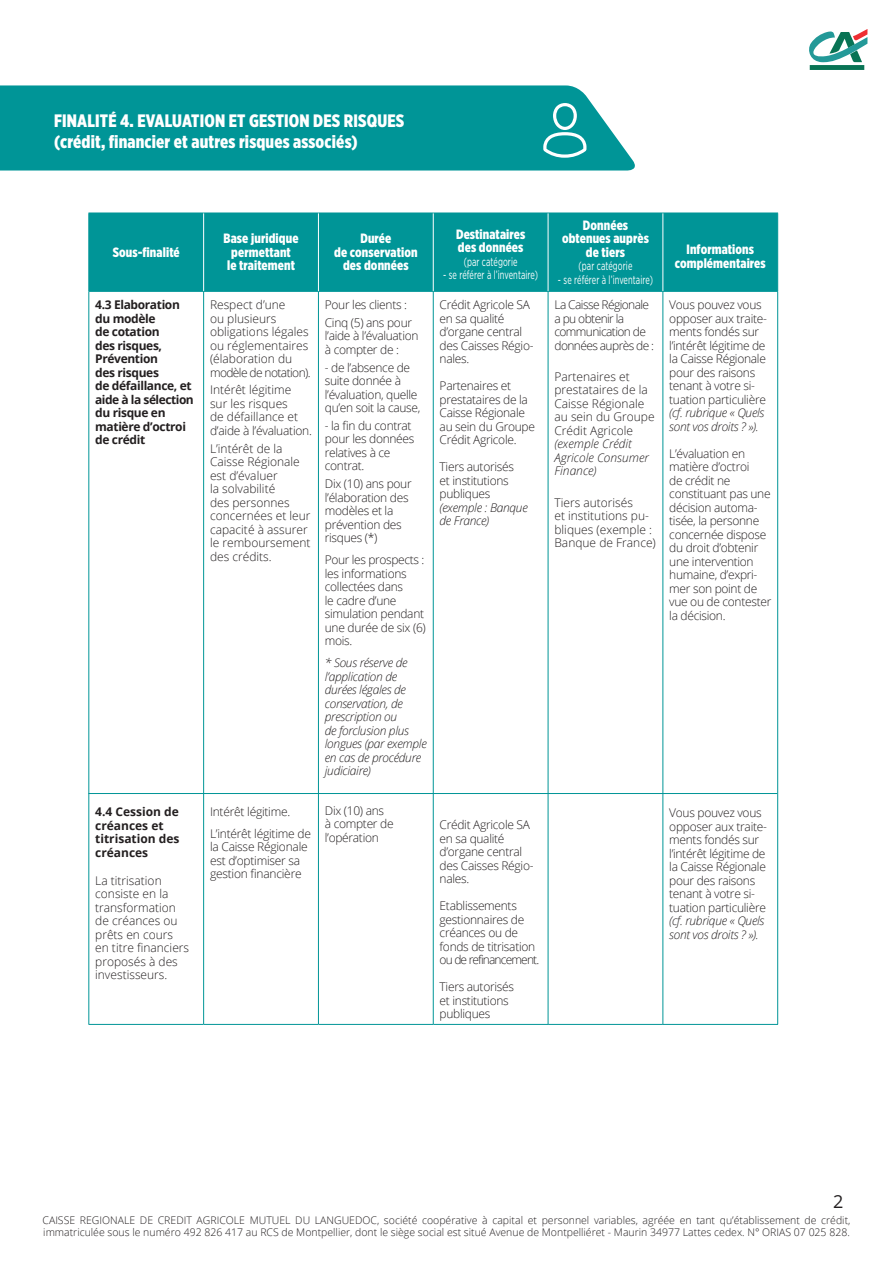
<style>
.page{position:relative;width:893px;height:1263px;background:#fff}
.page>*{position:absolute;margin:0;border:0;box-sizing:border-box;transform-origin:0 0}
.t1{font:900 18px/21.6px "Gotham X Narrow";letter-spacing:.01em;color:#fff}
.t2{font:18px "Open Sans";color:#231f20}
.t3{font:900 13.5px/13.5px "Gotham X Narrow";letter-spacing:.01em;color:#fff;text-align:center}
.t4{font:300 12px/13.5px "Open Sans";letter-spacing:-.025em;color:#231f20}
.t5{font:300 12px/13.5px "Open Sans";color:#231f20}
.t6{font:italic 300 12px/13.5px "Open Sans";letter-spacing:-.025em;color:#231f20}
.t7{font:700 12px/13.5px "Open Sans";letter-spacing:-.03em;color:#231f20}
.t8{font:12px "Gotham Narrow";letter-spacing:.01em;color:#fff;scale:.72 1}
.t9{font:300 12px/13.5px "Open Sans";letter-spacing:-.05em;color:#231f20}
.t10{font:700 12px/13.5px "Open Sans";color:#231f20}
.t11{font:italic 300 12px/13.5px "Open Sans";color:#231f20}
.t12{font:300 10.5px/12.6px "Open Sans";color:#231f20}
</style>
<div class="page">
<svg style="left:809px;top:29px;width:58px;height:41px"></svg>
<div style="left:89px;top:214px;width:688px;height:77px;background:#009597"></div>
<hr style="left:88px;top:292px;width:1px;height:732px;background:#009597">
<hr style="left:203px;top:292px;width:1px;height:732px;background:#009597">
<hr style="left:318px;top:292px;width:1px;height:732px;background:#009597">
<hr style="left:433px;top:292px;width:1px;height:732px;background:#009597">
<hr style="left:548px;top:292px;width:1px;height:732px;background:#009597">
<hr style="left:662px;top:292px;width:1px;height:732px;background:#009597">
<hr style="left:777px;top:292px;width:1px;height:732px;background:#009597">
<hr style="left:88px;top:1024px;width:116px;height:1px;background:#009597">
<hr style="left:204px;top:1024px;width:114px;height:1px;background:#009597">
<hr style="left:318px;top:1024px;width:115px;height:1px;background:#009597">
<hr style="left:433px;top:1024px;width:115px;height:1px;background:#009597">
<hr style="left:548px;top:1024px;width:115px;height:1px;background:#009597">
<hr style="left:663px;top:1024px;width:115px;height:1px;background:#009597">
<hr style="left:88px;top:213px;width:116px;height:1px;background:#009597">
<hr style="left:88px;top:213px;width:1px;height:78px;background:#009597">
<hr style="left:204px;top:213px;width:114px;height:1px;background:#009597">
<hr style="left:318px;top:213px;width:115px;height:1px;background:#009597">
<hr style="left:433px;top:213px;width:115px;height:1px;background:#009597">
<hr style="left:548px;top:213px;width:115px;height:1px;background:#009597">
<hr style="left:663px;top:213px;width:115px;height:1px;background:#009597">
<hr style="left:777px;top:213px;width:1px;height:78px;background:#009597">
<hr style="left:88px;top:291px;width:116px;height:1px;background:#009597">
<hr style="left:204px;top:291px;width:114px;height:1px;background:#009597">
<hr style="left:318px;top:291px;width:115px;height:1px;background:#009597">
<hr style="left:433px;top:291px;width:115px;height:1px;background:#009597">
<hr style="left:548px;top:291px;width:115px;height:1px;background:#009597">
<hr style="left:663px;top:291px;width:115px;height:1px;background:#009597">
<hr style="left:203px;top:213px;width:1px;height:78px;background:#fff">
<hr style="left:318px;top:213px;width:1px;height:78px;background:#fff">
<hr style="left:433px;top:213px;width:1px;height:78px;background:#fff">
<hr style="left:548px;top:213px;width:1px;height:78px;background:#fff">
<hr style="left:662px;top:213px;width:1px;height:78px;background:#fff">
<hr style="left:88px;top:793px;width:689px;height:1px;background:#009597">
<div style="left:0;top:85px;width:635px;height:86px;background:#009597"></div>
<svg style="left:543px;top:103px;width:43px;height:55px"></svg>
<h1 class="t1" style="left:54px;top:109px;width:352px">FINALITÉ 4. EVALUATION ET GESTION DES RISQUES (crédit, financier et autres risques associés)</h1>
<p class="t3" style="left:113px;top:245px;width:69px">Sous-finalité</p>
<p class="t7" style="left:95px;top:298px;width:100px">4.3 Elaboration du modèle<br>de cotation<br>des risques,<br>Prévention<br>des risques<br>de défaillance, et aide à la sélection du risque en matière d’octroi de crédit</p>
<p class="t10" style="left:95px;top:805px;width:86px">4.4 Cession de créances et titrisation des créances</p>
<p class="t5" style="left:95px;top:873px;width:96px">La titrisation consiste en la transformation de créances ou prêts en cours en titre financiers proposés à des investisseurs.</p>
<p class="t3" style="left:224px;top:232px;width:76px">Base juridique permettant<br>le traitement</p>
<p class="t3" style="left:334px;top:232px;width:85px">Durée<br>de conservation des données</p>
<p class="t3" style="left:456px;top:227px;width:71px;text-align:left">Destinataires des données</p>
<p class="t8" style="left:464px;top:254px;width:76px">(par catégorie</p>
<p class="t8" style="left:443px;top:268px;width:133px">- se référer à l’inventaire)</p>
<p class="t5" style="left:210px;top:298px;width:102px">Respect d’une<br>ou plusieurs obligations légales ou réglementaires (élaboration du modèle de notation).</p>
<p class="t5" style="left:210px;top:383px;width:103px">Intérêt légitime<br>sur les risques<br>de défaillance et d’aide à l’évaluation.</p>
<p class="t5" style="left:210px;top:441px;width:102px">L’intérêt de la<br>Caisse Régionale est d’évaluer<br>la solvabilité<br>des personnes concernées et leur capacité à assurer le remboursement des crédits.</p>
<p class="t4" style="left:210px;top:800px;width:102px;line-height:22px">Intérêt légitime.<br>L’intérêt légitime de</p>
<p class="t4" style="left:210px;top:839px;width:99px">la Caisse Régionale est d’optimiser sa gestion financière</p>
<p class="t4" style="left:325px;top:295px;width:89px;line-height:17.7px">Pour les clients :<br>Cinq (5) ans pour</p>
<p class="t4" style="left:325px;top:329px;width:95px">l’aide à l’évaluation à compter de :</p>
<p class="t4" style="left:325px;top:360px;width:97px">- de l’absence de suite donnée à l’évaluation, quelle qu’en soit la cause,</p>
<p class="t4" style="left:325px;top:418px;width:91px">- la fin du contrat pour les données relatives à ce contrat.</p>
<p class="t4" style="left:325px;top:477px;width:88px">Dix (10) ans pour l’élaboration des modèles et la prévention des risques (*)</p>
<p class="t4" style="left:325px;top:553px;width:102px">Pour les prospects : les informations collectées dans<br>le cadre d’une simulation pendant une durée de six (6) mois.</p>
<p class="t6" style="left:325px;top:655px;width:104px">* Sous réserve de l’application de durées légales de conservation, de prescription ou<br>de forclusion plus longues (par exemple en cas de procédure judiciaire)</p>
<p class="t4" style="left:325px;top:803px;width:70px">Dix (10) ans<br>à compter de l’opération</p>
<p class="t4" style="left:440px;top:298px;width:95px">Crédit Agricole SA en sa qualité d’organe central des Caisses Régio&shy;nales.</p>
<p class="t4" style="left:440px;top:379px;width:97px">Partenaires et prestataires de la<br>Caisse Régionale au sein du Groupe<br>Crédit Agricole.</p>
<p class="t4" style="left:440px;top:460px;width:76px">Tiers autorisés et institutions publiques</p>
<p class="t6" style="left:440px;top:500px;width:90px">(exemple : Banque de France)</p>
<p class="t4" style="left:440px;top:817px;width:95px">Crédit Agricole SA en sa qualité d’organe central des Caisses Régio&shy;nales.</p>
<p class="t4" style="left:440px;top:898px;width:101px">Etablissements gestionnaires de créances ou de fonds de titrisation ou de refinancement.</p>
<p class="t4" style="left:440px;top:979px;width:76px">Tiers autorisés et institutions publiques</p>
<p class="t3" style="left:562px;top:218px;width:88px">Données obtenues auprès de tiers</p>
<p class="t8" style="left:578px;top:259px;width:76px">(par catégorie</p>
<p class="t8" style="left:558px;top:272px;width:133px">- se référer à l’inventaire)</p>
<p class="t9" style="left:554px;top:298px;width:101px">La Caisse Régionale a pu obtenir la communication de données auprès de :</p>
<p class="t5" style="left:554px;top:369px;width:102px">Partenaires et prestataires de la<br>Caisse Régionale au sein du Groupe<br>Crédit Agricole</p>
<p class="t11" style="left:554px;top:437px;width:96px">(exemple Crédit<br>Agricole Consumer<br>Finance)</p>
<p class="t5" style="left:554px;top:495px;width:103px">Tiers autorisés<br>et institutions pu&shy;bliques (exemple :<br>Banque de France)</p>
<p class="t3" style="left:675px;top:243px;width:92px">Informations complémentaires</p>
<p class="t4" style="left:669px;top:298px;width:99px">Vous pouvez vous opposer aux traite&shy;ments fondés sur l’intérêt légitime de la Caisse Régionale pour des raisons tenant à votre si&shy;tuation particulière</p>
<p class="t6" style="left:669px;top:405px;width:97px">(cf. rubrique « Quels sont vos droits ? »).</p>
<p class="t4" style="left:669px;top:446px;width:104px">L’évaluation en matière d’octroi<br>de crédit ne constituant pas une décision automa&shy;tisée, la personne concernée dispose du droit d’obtenir une intervention humaine, d’expri&shy;mer son point de vue ou de contester la décision.</p>
<p class="t4" style="left:669px;top:806px;width:99px">Vous pouvez vous opposer aux traite&shy;ments fondés sur l’intérêt légitime de la Caisse Régionale pour des raisons tenant à votre si&shy;tuation particulière</p>
<p class="t6" style="left:669px;top:913px;width:97px">(cf. rubrique « Quels sont vos droits ? »).</p>
<h1 class="t2" style="left:833px;top:1189px;width:12px">2</h1>
<p class="t12" style="left:43px;top:1213px;width:809px">CAISSE REGIONALE DE CREDIT AGRICOLE MUTUEL DU LANGUEDOC, société coopérative à capital et personnel variables, agréée en tant qu’établissement de crédit, immatriculée sous le numéro 492 826 417 au RCS de Montpellier, dont le siège social est situé Avenue de Montpelliéret - Maurin 34977 Lattes cedex. N° ORIAS 07 025 828.</p>
</div>
